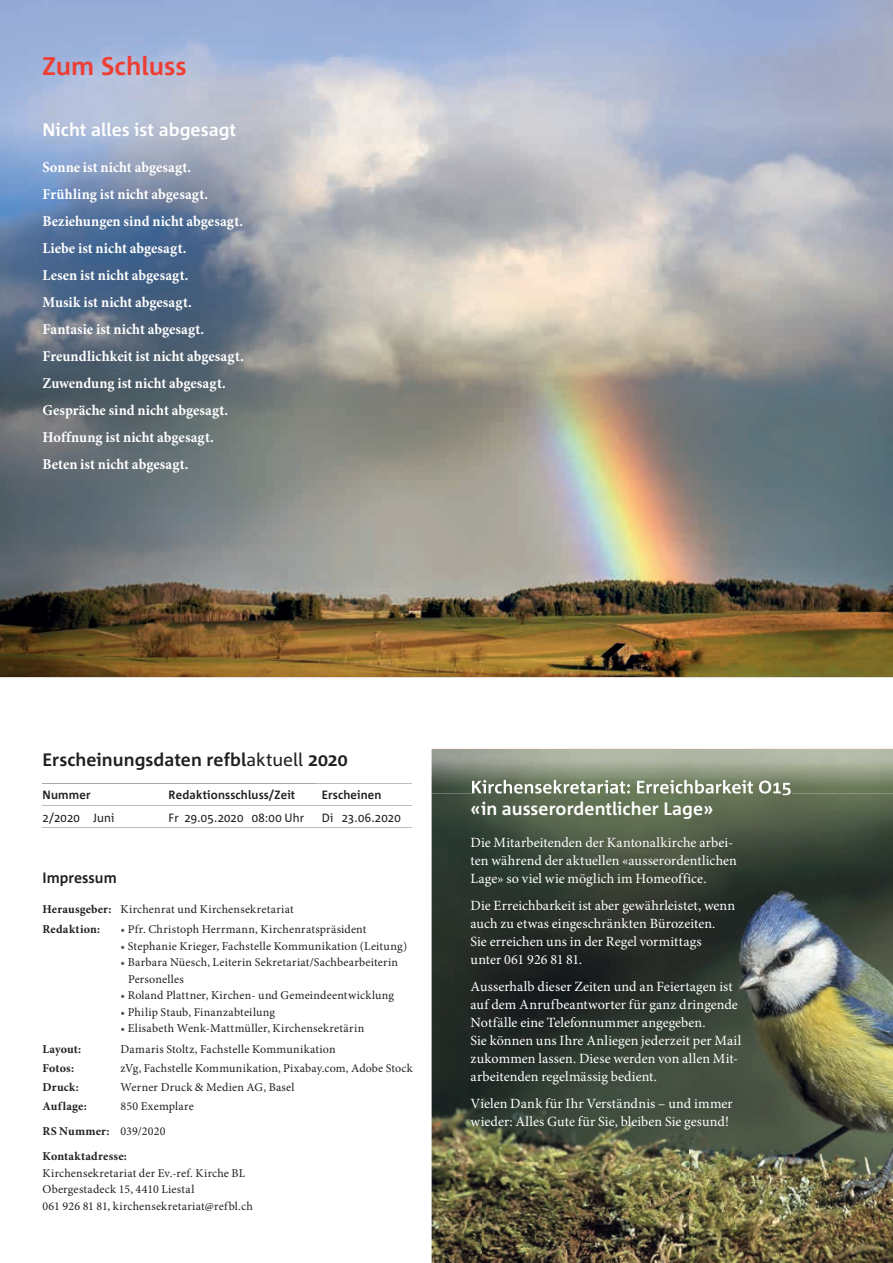
<style>
.page{position:relative;width:893px;height:1263px;background:#fff}
.page>*{position:absolute;margin:0;border:0;box-sizing:border-box;transform-origin:0 0}
.t1{font:700 25.5px "Corpid C1";color:#ee3e34}
.t2{font:700 18px "Corpid C1";color:#fff}
.t3{font:700 18px "Corpid C1";color:#231f20}
.t4{font:700 15px/27px "Minion Pro";letter-spacing:.005em;color:#fff;scale:.96 1}
.t5{font:700 15px "Corpid C1";color:#231f20;scale:.96 1}
.t6{font:14.1px/18px "Minion Pro";color:#fff}
.t7{font:12px/16.5px "Minion Pro";letter-spacing:.02em;color:#231f20}
.t8{font:700 12px/25px "Minion Pro";letter-spacing:.015em;color:#231f20}
.t9{font:12px "Corpid C1";letter-spacing:.01em;color:#231f20;scale:.96 1}
.t10{font:700 12px "Corpid C1";letter-spacing:.015em;color:#231f20;scale:.96 1}
.s1{font-weight:400}
.s2{font-weight:700}
.s3{color:#57585a}
</style>
<div class="page">
<img style="left:0;top:0;width:893px;height:676px">
<img style="left:688px;top:793px;width:205px;height:470px">
<img style="left:483px;top:796px;width:205px;height:467px">
<img style="left:432px;top:793px;width:51px;height:470px">
<img style="left:472px;top:793px;width:320px;height:3px">
<hr style="left:43px;top:805px;width:44px;height:1px;background:#bcbdc0">
<hr style="left:87px;top:805px;width:76px;height:1px;background:#bcbdc0">
<hr style="left:163px;top:805px;width:153px;height:1px;background:#bcbdc0">
<hr style="left:316px;top:805px;width:95px;height:1px;background:#bcbdc0">
<hr style="left:43px;top:828px;width:44px;height:1px;background:#bcbdc0">
<hr style="left:87px;top:828px;width:76px;height:1px;background:#bcbdc0">
<hr style="left:163px;top:828px;width:153px;height:1px;background:#bcbdc0">
<hr style="left:316px;top:828px;width:95px;height:1px;background:#bcbdc0">
<hr style="left:43px;top:783px;width:44px;height:1px;background:#a8a9ad">
<hr style="left:87px;top:783px;width:76px;height:1px;background:#a8a9ad">
<hr style="left:163px;top:783px;width:153px;height:1px;background:#a8a9ad">
<hr style="left:316px;top:783px;width:95px;height:1px;background:#bcbdc0">
<svg style="left:431px;top:748px;width:462px;height:45px"></svg>
<img style="left:432px;top:749px;width:461px;height:44px">
<img style="left:472px;top:780px;width:320px;height:13px">
<h1 class="t1" style="left:43px;top:50px;width:146px">Zum Schluss</h1>
<p class="t2" style="left:43px;top:119px;width:195px">Nicht alles ist abgesagt</p>
<p class="t4" style="left:43px;top:155px;width:211px">Sonne ist nicht abgesagt.<br>Frühling ist nicht abgesagt.<br>Beziehungen sind nicht abgesagt.<br>Liebe ist nicht abgesagt.<br>Lesen ist nicht abgesagt.<br>Musik ist nicht abgesagt.<br>Fantasie ist nicht abgesagt.<br>Freundlichkeit ist nicht abgesagt.<br>Zuwendung ist nicht abgesagt.<br>Gespräche sind nicht abgesagt.<br>Hoffnung ist nicht abgesagt.<br>Beten ist nicht abgesagt.</p>
<p class="t3" style="left:43px;top:749px;width:307px">Erscheinungsdaten refbl<span class="s1">aktuell</span> 2020</p>
<p class="t10" style="left:43px;top:788px;width:51px">Nummer</p>
<p class="t10" style="left:169px;top:788px;width:133px">Redaktionsschluss/Zeit</p>
<p class="t10" style="left:322px;top:788px;width:64px">Erscheinen</p>
<p class="t9" style="left:43px;top:810px;width:76px">2/2020 Juni</p>
<p class="t9" style="left:169px;top:810px;width:143px">Fr 29.05.2020 08:00 Uhr</p>
<p class="t9" style="left:322px;top:810px;width:84px">Di 23.06.2020</p>
<p class="t5" style="left:43px;top:869px;width:79px">Impressum</p>
<p class="t7" style="left:43px;top:898px;width:253px;line-height:20.7px"><span class="s2">Herausgeber:</span> Kirchenrat und Kirchensekretariat<br><span class="s2">Redaktion:</span></p>
<p class="t7" style="left:121px;top:921px;width:247px"><span class="s3">•</span> Pfr. Christoph Herrmann, Kirchenratspräsident</p>
<p class="t7" style="left:121px;top:938px;width:288px"><span class="s3">•</span> Stephanie Krieger, Fachstelle Kommunikation (Leitung)</p>
<p class="t7" style="left:128px;top:954px;width:272px;text-indent:-8px"><span class="s3">•</span> Barbara Nüesch, Leiterin Sekretariat/Sachbearbeiterin<br>Personelles</p>
<p class="t7" style="left:121px;top:987px;width:275px"><span class="s3">•</span> Roland Plattner, Kirchen- und Gemeindeentwicklung</p>
<p class="t7" style="left:121px;top:1004px;width:156px"><span class="s3">•</span> Philip Staub, Finanzabteilung</p>
<p class="t7" style="left:121px;top:1020px;width:245px"><span class="s3">•</span> Elisabeth Wenk-Mattmüller, Kirchensekretärin</p>
<p class="t8" style="left:43px;top:1037px;width:40px">Layout:</p>
<p class="t7" style="left:121px;top:1041px;width:217px">Damaris Stoltz, Fachstelle Kommunikation</p>
<p class="t8" style="left:43px;top:1056px;width:33px">Fotos:</p>
<p class="t7" style="left:121px;top:1060px;width:294px">zVg, Fachstelle Kommunikation, Pixabay.com, Adobe Stock</p>
<p class="t8" style="left:43px;top:1075px;width:38px">Druck:</p>
<p class="t7" style="left:121px;top:1079px;width:176px">Werner Druck &amp; Medien AG, Basel</p>
<p class="t8" style="left:43px;top:1094px;width:46px">Auflage:</p>
<p class="t8" style="left:43px;top:1094px;width:153px;text-indent:78px"><span class="s1">850 Exemplare<br></span>RS Nummer: <span class="s1">039/2020<br></span>Kontaktadresse:</p>
<p class="t7" style="left:43px;top:1165px;width:212px">Kirchensekretariat der Ev.-ref. Kirche BL<br>Obergestadeck 15, 4410 Liestal<br>061 926 81 81, kirchensekretariat@refbl.ch</p>
<p class="t2" style="left:471px;top:797px;width:244px">«in ausserordentlicher Lage»</p>
<p class="t6" style="left:471px;top:834px;width:268px">Die Mitarbeitenden der Kantonalkirche arbei&shy;ten während der aktuellen «ausserordentlichen<br>Lage» so viel wie möglich im Homeoffice.</p>
<p class="t6" style="left:471px;top:897px;width:266px">Die Erreichbarkeit ist aber gewährleistet, wenn auch zu etwas eingeschränkten Bürozeiten.<br>Sie erreichen uns in der Regel vormittags unter 061 926 81 81.</p>
<p class="t6" style="left:471px;top:978px;width:272px">Ausserhalb dieser Zeiten und an Feiertagen ist auf dem Anrufbeantworter für ganz dringende Notfälle eine Telefonnummer angegeben.<br>Sie können uns Ihre Anliegen jederzeit per Mail zukommen lassen. Diese werden von allen Mit&shy;arbeitenden regelmässig bedient.</p>
<p class="t6" style="left:471px;top:1095px;width:264px">Vielen Dank für Ihr Verständnis – und immer wieder: Alles Gute für Sie, bleiben Sie gesund!</p>
</div>
